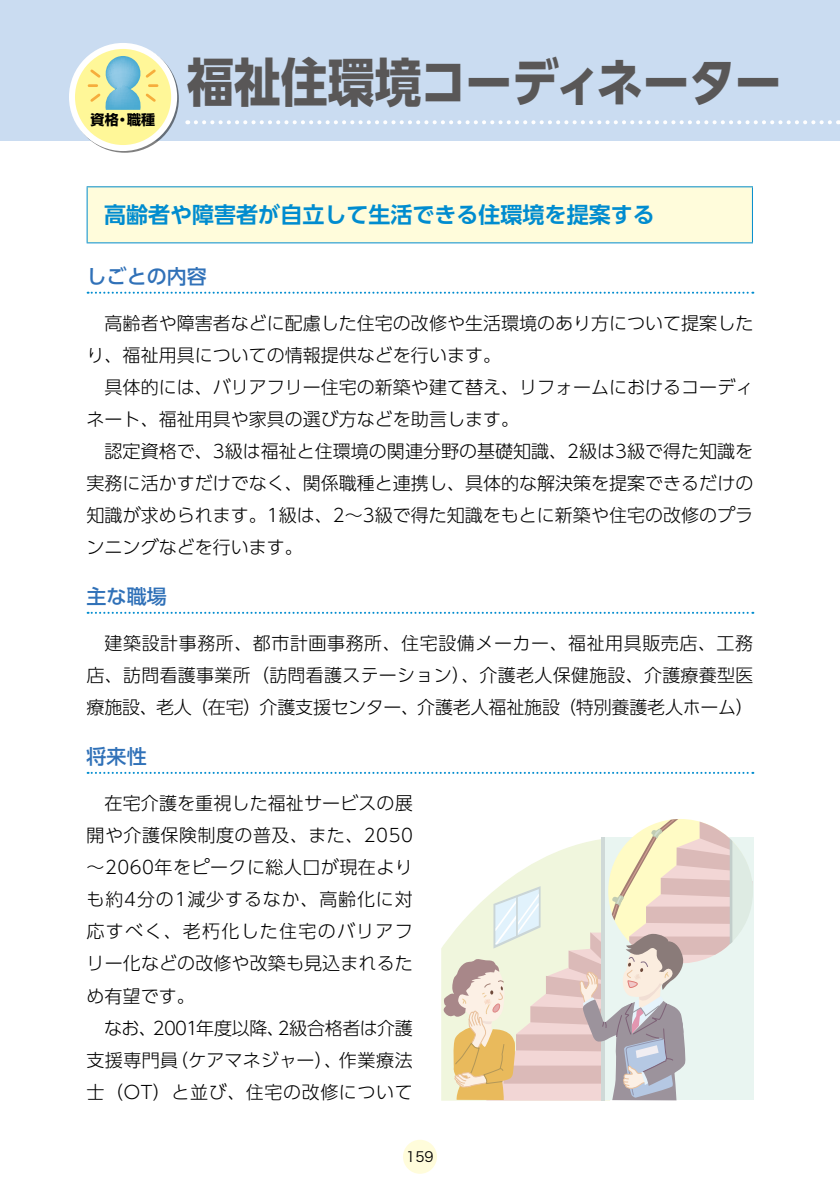
<style>
.page{position:relative;width:840px;height:1191px;background:#fff}
.page>*{position:absolute;margin:0;border:0;box-sizing:border-box;transform-origin:0 0}
.t1{font:700 52px "UD Shin Go Pro";letter-spacing:-.015em;color:#595757;scale:.9 1}
.t2{font:700 22px "UD Shin Go Pro De";color:#008ccf}
.t3{font:500 20px "UD Shin Go Pro";color:#3071b8}
.t4{font:300 18px/32px "UD Shin Go Pro";color:#000;text-align:justify}
.t5{font:700 14px "Shin Go Pro";color:#000}
.t6{font:14px "Hira Kaku Pro N W3";color:#000}
</style>
<div class="page">
<div style="left:403px;top:1139px;width:34px;height:34px;background:#fffcdb;border-radius:50%"></div>
<div style="left:0;top:0;width:839px;height:140px;background:#cadcf1"></div>
<svg style="left:187px;top:120px;width:642px;height:4px"></svg>
<div style="left:72px;top:46px;width:102px;height:102px;background:#fff798;border-radius:50%"></div>
<div style="left:69px;top:43px;width:108px;height:108px;border:6px solid #fff;border-radius:50%"></div>
<svg style="left:88px;top:56px;width:70px;height:54px"></svg>
<svg style="left:88px;top:292px;width:665px;height:2px"></svg>
<svg style="left:88px;top:612px;width:665px;height:2px"></svg>
<svg style="left:88px;top:772px;width:665px;height:2px"></svg>
<div style="left:87px;top:187px;width:665px;height:56px;background:#fffcdb"></div>
<hr style="left:87px;top:186px;width:665px;height:1px;background:#008ccf">
<hr style="left:87px;top:187px;width:1px;height:55px;background:#008ccf">
<hr style="left:751px;top:187px;width:1px;height:55px;background:#008ccf">
<hr style="left:87px;top:242px;width:665px;height:1px;background:#008ccf">
<svg style="left:442px;top:819px;width:310px;height:281px;background:#e5ded3"></svg>
<p class="t5" style="left:91px;top:109px;width:66px">資格・職種</p>
<h1 class="t1" style="left:187px;top:40px;width:661px">福祉住環境コーディネーター</h1>
<p class="t2" style="left:104px;top:197px;width:551px">高齢者や障害者が自立して生活できる住環境を提案する</p>
<p class="t3" style="left:87px;top:260px;width:121px">しごとの内容</p>
<p class="t4" style="left:87px;top:307px;width:667px;text-indent:18px">高齢者や障害者などに配慮した住宅の改修や生活環境のあり方について提案したり、福祉用具についての情報提供などを行います。</p>
<p class="t4" style="left:87px;top:371px;width:667px;text-indent:18px">具体的には、バリアフリー住宅の新築や建て替え、リフォームにおけるコーディネート、福祉用具や家具の選び方などを助言します。</p>
<p class="t4" style="left:87px;top:435px;width:667px;text-indent:18px">認定資格で、3級は福祉と住環境の関連分野の基礎知識、2級は3級で得た知識を実務に活かすだけでなく、関係職種と連携し、具体的な解決策を提案できるだけの知識が求められます。1級は、2〜3級で得た知識をもとに新築や住宅の改修のプランニングなどを行います。</p>
<p class="t3" style="left:87px;top:580px;width:81px">主な職場</p>
<p class="t4" style="left:86px;top:627px;width:668px;text-indent:18px">建築設計事務所、都市計画事務所、住宅設備メーカー、福祉用具販売店、工務店、訪問看護事業所（訪問看護ステーション）、介護老人保健施設、介護療養型医療施設、老人（在宅）介護支援センター、介護老人福祉施設（特別養護老人ホーム）</p>
<p class="t3" style="left:87px;top:740px;width:62px">将来性</p>
<p class="t4" style="left:87px;top:787px;width:327px;text-indent:18px">在宅介護を重視した福祉サービスの展開や介護保険制度の普及、また、2050〜2060年をピークに総人口が現在よりも約4分の1減少するなか、高齢化に対応すべく、老朽化した住宅のバリアフリー化などの改修や改築も見込まれるため有望です。</p>
<p class="t4" style="left:86px;top:1011px;width:328px;text-indent:18px">なお、2001年度以降、2級合格者は介護支援専門員（ケアマネジャー）、作業療法士（OT）と並び、住宅の改修について</p>
<p class="t6" style="left:406px;top:1144px;width:29px">159</p>
</div>
